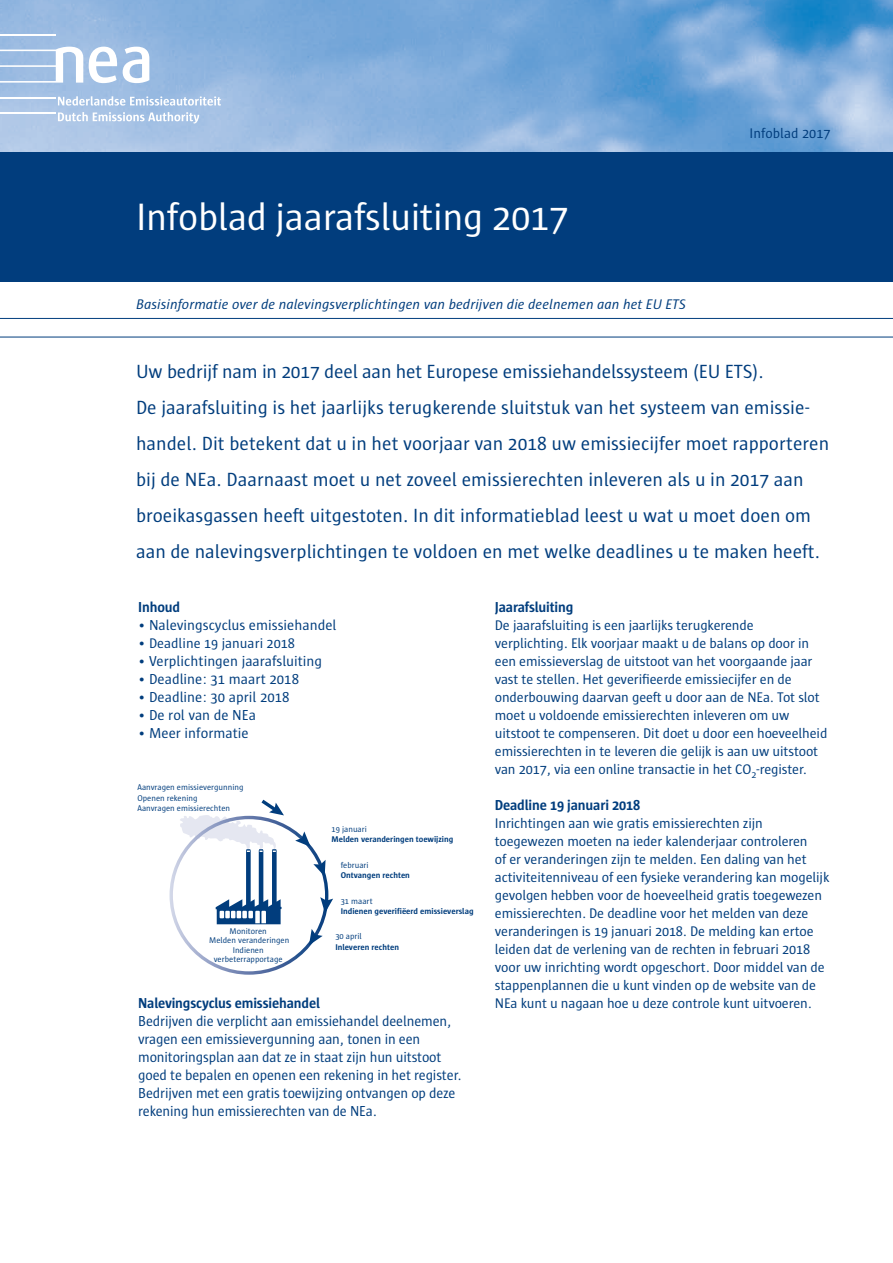
<style>
.page{position:relative;width:893px;height:1263px;background:#fff}
.page>*{position:absolute;margin:0;border:0;box-sizing:border-box;transform-origin:0 0}
.platte_tekst_NEA{font:39px "Sun";letter-spacing:-.01em;color:#fff}
.Lead_NEa{font:19.5px/36px "Sun";color:#013d7d}
.platte_tekst_NEA-2{font:14.7px/18px "Sun";letter-spacing:-.01em;color:#013d7d}
.opsomming_bullet{font:14.7px "Sun";color:#013d7d}
.Kop_binwerk_NEa{font:700 14.7px "Sun";letter-spacing:-.01em;color:#013d7d}
.Subkop_binwerk_NEa{font:700 14.7px "Sun";letter-spacing:-.01em;color:#013d7d}
.platte_tekst_NEA-3{font:14.25px/18px "Sun";letter-spacing:-.01em;color:#013d7d}
.Subtitel_NEa{font:italic 14.25px "Sun";color:#013d7d}
.opsomming_bullet-2{font:14.25px "Sun";color:#013d7d}
.t1{font:700 8.55px/10.2px "Sun";color:#013d7d}
.t2{font:8.55px/9.6px "Sun";color:#013d7d}
.s1{font-size:14.7px}
.s2{font-weight:400}
</style>
<div class="page">
<hr style="left:0;top:337px;width:893px;height:1px;background:#013d7d">
<hr style="left:0;top:318px;width:893px;height:1px;background:#013d7d">
<div style="left:0;top:151px;width:893px;height:131px;background:#013d7d"></div>
<img style="left:0;top:0;width:893px;height:151px">
<hr style="left:0;top:34px;width:56px;height:1px;background:#fff">
<svg style="left:0;top:46px;width:149px;height:37px"></svg>
<hr style="left:0;top:97px;width:56px;height:1px;background:#fff">
<hr style="left:0;top:113px;width:56px;height:1px;background:#fff">
<svg style="left:58px;top:96px;width:163px;height:10px"></svg>
<svg style="left:58px;top:112px;width:141px;height:11px"></svg>
<svg style="left:180px;top:799px;width:104px;height:125px"></svg>
<svg style="left:309px;top:929px;width:14px;height:16px"></svg>
<svg style="left:320px;top:897px;width:13px;height:16px"></svg>
<svg style="left:313px;top:860px;width:13px;height:16px"></svg>
<svg style="left:295px;top:831px;width:16px;height:16px"></svg>
<p class="platte_tekst_NEA" style="left:136px;top:196px;width:434px">Infoblad jaarafsluiting 2017</p>
<p class="Subtitel_NEa" style="left:136px;top:297px;width:551px">Basisinformatie over de nalevingsverplichtingen van bedrijven die deelnemen aan het EU ETS</p>
<p class="platte_tekst_NEA-3" style="left:750px;top:124px;width:83px">Infoblad 2017</p>
<p class="Lead_NEa" style="left:136px;top:354px;width:629px">Uw bedrijf nam in 2017 deel aan het Europese emissiehandelssysteem (EU ETS).</p>
<p class="Lead_NEa" style="left:136px;top:390px;width:695px">De jaarafsluiting is het jaarlijks terugkerende sluitstuk van het systeem van emissie&shy;handel. Dit betekent dat u in het voorjaar van 2018 uw emissiecijfer moet rapporteren bij de NEa. Daarnaast moet u net zoveel emissierechten inleveren als u in 2017 aan broeikasgassen heeft uitgestoten. In dit informatieblad leest u wat u moet doen om aan de nalevingsverplichtingen te voldoen en met welke deadlines u te maken heeft.</p>
<p class="Subkop_binwerk_NEa" style="left:138px;top:599px;width:43px">Inhoud</p>
<p class="opsomming_bullet" style="left:138px;top:617px;width:200px">• Nalevingscyclus emissiehandel</p>
<p class="opsomming_bullet-2" style="left:138px;top:636px;width:158px"><span class="s1">•</span> Deadline 19 januari 2018</p>
<p class="opsomming_bullet" style="left:138px;top:653px;width:186px">• Verplichtingen jaarafsluiting</p>
<p class="opsomming_bullet" style="left:138px;top:671px;width:162px">• Deadline: 31 maart 2018</p>
<p class="opsomming_bullet" style="left:138px;top:689px;width:153px">• Deadline: 30 april 2018</p>
<p class="opsomming_bullet" style="left:138px;top:707px;width:119px">• De rol van de NEa</p>
<p class="opsomming_bullet" style="left:138px;top:725px;width:112px">• Meer informatie</p>
<p class="t2" style="left:138px;top:782px;width:107px;line-height:10.2px">Aanvragen emissievergunning<br>Openen rekening<br>Aanvragen emissierechten</p>
<p class="t1" style="left:331px;top:824px;width:123px"><span class="s2">19 januari<br></span>Melden veranderingen toewijzing</p>
<p class="t1" style="left:341px;top:860px;width:71px"><span class="s2">februari<br></span>Ontvangen rechten</p>
<p class="t1" style="left:341px;top:896px;width:134px"><span class="s2">31 maart<br></span>Indienen geverifiëerd emissieverslag</p>
<p class="t2" style="left:209px;top:926px;width:82px;text-align:center">Monitoren<br>Melden veranderingen<br>Indienen verbeterrapportage</p>
<p class="t1" style="left:335px;top:931px;width:65px"><span class="s2">30 april<br></span>Inleveren rechten</p>
<p class="Kop_binwerk_NEa" style="left:138px;top:995px;width:183px">Nalevingscyclus emissiehandel</p>
<p class="platte_tekst_NEA-2" style="left:138px;top:1012px;width:325px">Bedrijven die verplicht aan emissiehandel deelnemen, vragen een emissievergunning aan, tonen in een monitoringsplan aan dat ze in staat zijn hun uitstoot goed te bepalen en openen een rekening in het register.<br>Bedrijven met een gratis toewijzing ontvangen op deze rekening hun emissierechten van de NEa.</p>
<p class="Kop_binwerk_NEa" style="left:495px;top:599px;width:80px">Jaarafsluiting</p>
<p class="platte_tekst_NEA-3" style="left:495px;top:616px;width:334px">De jaarafsluiting is een jaarlijks terugkerende verplichting. Elk voorjaar maakt u de balans op door in een emissieverslag de uitstoot van het voorgaande jaar vast te stellen. Het geverifieerde emissiecijfer en de onderbouwing daarvan geeft u door aan de NEa. Tot slot moet u voldoende emissierechten inleveren om uw uitstoot te compenseren. Dit doet u door een hoeveelheid emissierechten in te leveren die gelijk is aan uw uitstoot van 2017, via een online transactie in het CO<sub>2</sub>-register.</p>
<p class="Kop_binwerk_NEa" style="left:495px;top:797px;width:147px">Deadline 19 januari 2018</p>
<p class="platte_tekst_NEA-3" style="left:495px;top:814px;width:336px">Inrichtingen aan wie gratis emissierechten zijn toegewezen moeten na ieder kalenderjaar controleren<br>of er veranderingen zijn te melden. Een daling van het activiteitenniveau of een fysieke verandering kan mogelijk gevolgen hebben voor de hoeveelheid gratis toegewezen emissierechten. De deadline voor het melden van deze veranderingen is 19 januari 2018. De melding kan ertoe leiden dat de verlening van de rechten in februari 2018 voor uw inrichting wordt opgeschort. Door middel van de stappenplannen die u kunt vinden op de website van de NEa kunt u nagaan hoe u deze controle kunt uitvoeren.</p>
</div>
